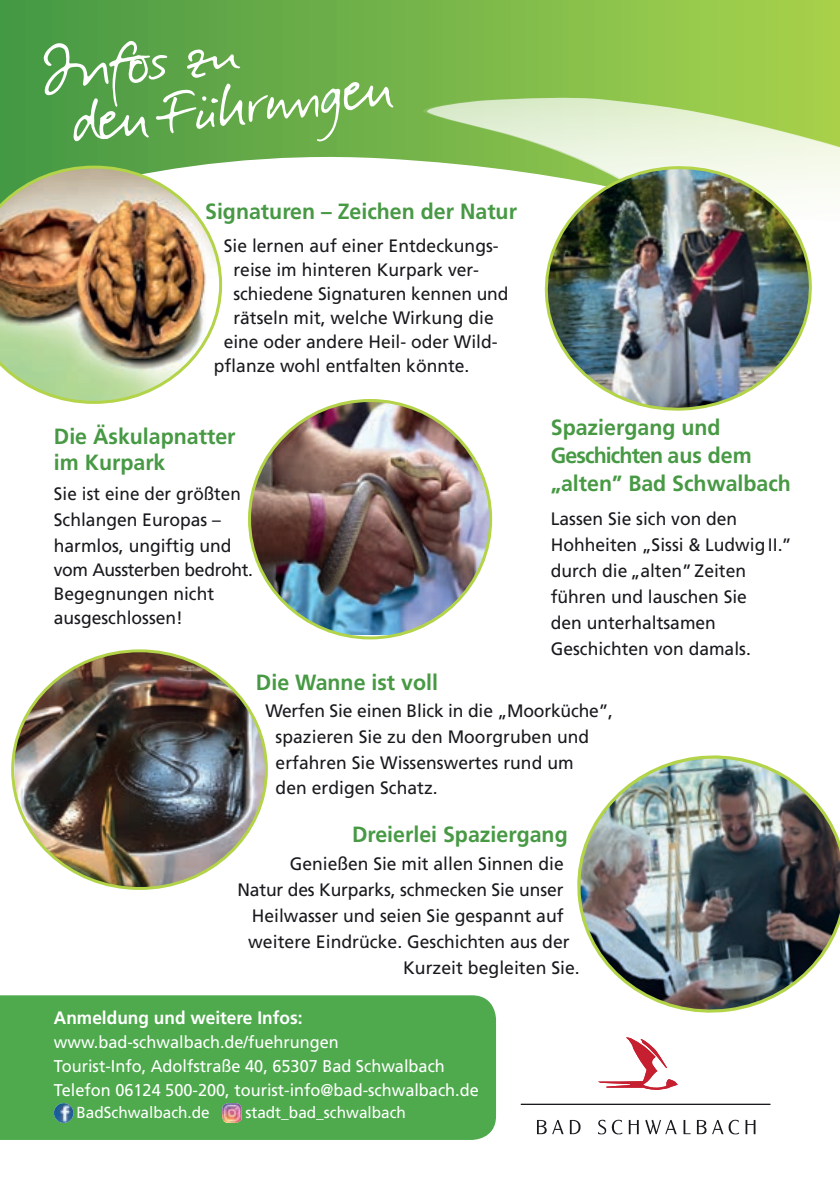
<style>
.page{position:relative;width:840px;height:1191px;background:#fff}
.page>*{position:absolute;margin:0;border:0;box-sizing:border-box;transform-origin:0 0}
.t1{font:74.8px/53px "Darkwoman";color:#fff;scale:.95 1}
.t2{font:700 22px/28px "Frutiger LT Com";color:#479944}
.t3{font:18px/26px "Frutiger LT Com";color:#1a191e}
.t4{font:18px/26px "Frutiger LT Com";color:#1a191e;scale:.95 1}
.t5{font:700 18px "Frutiger LT Com";color:#fff;scale:.96 1}
.t6{font:17px/24px "Frutiger LT Com";color:#fff;scale:.96 1}
.t7{font:16px "Frutiger LT Com";color:#fff;scale:.96 1}
</style>
<div class="page">
<svg style="left:0;top:0;width:839px;height:147px;background:#73b348"></svg>
<svg style="left:0;top:147px;width:491px;height:351px"></svg>
<svg style="left:598px;top:1037px;width:79px;height:53px"></svg>
<hr style="left:520px;top:1103px;width:249px;height:2px;background:#1a191e">
<svg style="left:425px;top:230px;width:66px;height:11px"></svg>
<svg style="left:421px;top:96px;width:418px;height:134px"></svg>
<img style="left:537px;top:1119px;width:219px;height:16px">
<img style="left:14px;top:652px;width:252px;height:236px">
<img style="left:542px;top:164px;width:271px;height:247px">
<img style="left:577px;top:755px;width:262px;height:258px">
<svg style="left:156px;top:82px;width:237px;height:59px;background:#7db764"></svg>
<img style="left:0;top:166px;width:222px;height:238px">
<div style="left:0;top:995px;width:495px;height:145px;background:#4eaa4d"></div>
<img style="left:54px;top:1103px;width:19px;height:20px;border-radius:10px">
<img style="left:222px;top:1103px;width:20px;height:20px">
<img style="left:249px;top:400px;width:241px;height:235px">
<h1 class="t1" style="left:40px;top:40px;width:193px;rotate:-7deg">In fos zu den</h1>
<p class="t2" style="left:205px;top:198px;width:313px">Signaturen – Zeichen der Natur</p>
<p class="t3" style="left:223px;top:233px;width:276px">Sie lernen auf einer Entdeckungs-</p>
<p class="t3" style="left:233px;top:257px;width:247px">reise im hinteren Kurpark ver-</p>
<p class="t3" style="left:233px;top:281px;width:276px">schiedene Signaturen kennen und</p>
<p class="t3" style="left:233px;top:305px;width:262px">rätseln mit, welche Wirkung die</p>
<p class="t3" style="left:223px;top:329px;width:275px">eine oder andere Heil- oder Wild-</p>
<p class="t3" style="left:214px;top:353px;width:257px">pflanze wohl entfalten könnte.</p>
<p class="t2" style="left:54px;top:423px;width:183px;line-height:26px">Die Äskulapnatter im Kurpark</p>
<p class="t4" style="left:54px;top:481px;width:198px">Sie ist eine der größten<br>Schlangen Europas – harmlos, ungiftig und</p>
<p class="t3" style="left:54px;top:558px;width:200px;line-height:24px">vom Aussterben bedroht.<br>Begegnungen nicht ausgeschlossen!</p>
<p class="t2" style="left:550px;top:413px;width:241px">Spaziergang und<br>Geschichten aus dem „alten” Bad Schwalbach</p>
<p class="t3" style="left:550px;top:505px;width:242px">Lassen Sie sich von den<br>Hohheiten „Sissi &amp; Ludwig II.” durch die „alten” Zeiten führen und lauschen Sie<br>den unterhaltsamen<br>Geschichten von damals.</p>
<p class="t2" style="left:256px;top:668px;width:183px">Die Wanne ist voll</p>
<p class="t3" style="left:275px;top:698px;width:339px;text-indent:-10px">Werfen Sie einen Blick in die „Moorküche”, spazieren Sie zu den Moorgruben und erfahren Sie Wissenswertes rund um<br>den erdigen Schatz.</p>
<p class="t2" style="left:352px;top:820px;width:217px">Dreierlei Spaziergang</p>
<p class="t3" style="left:290px;top:850px;width:275px">Genießen Sie mit allen Sinnen die</p>
<p class="t3" style="left:237px;top:876px;width:327px">Natur des Kurparks, schmecken Sie unser</p>
<p class="t3" style="left:252px;top:902px;width:313px">Heilwasser und seien Sie gespannt auf</p>
<p class="t3" style="left:248px;top:928px;width:323px">weitere Eindrücke. Geschichten aus der</p>
<p class="t3" style="left:403px;top:954px;width:178px">Kurzeit begleiten Sie.</p>
<p class="t5" style="left:54px;top:1006px;width:260px">Anmeldung und weitere Infos:</p>
<p class="t6" style="left:54px;top:1030px;width:444px">www.bad-schwalbach.de/fuehrungen<br>Tourist-Info, Adolfstraße 40, 65307 Bad Schwalbach<br>Telefon 06124 500-200, tourist-info@bad-schwalbach.de</p>
<p class="t7" style="left:76px;top:1102px;width:140px">BadSchwalbach.de</p>
<p class="t7" style="left:245px;top:1102px;width:169px">stadt_bad_schwalbach</p>
</div>
